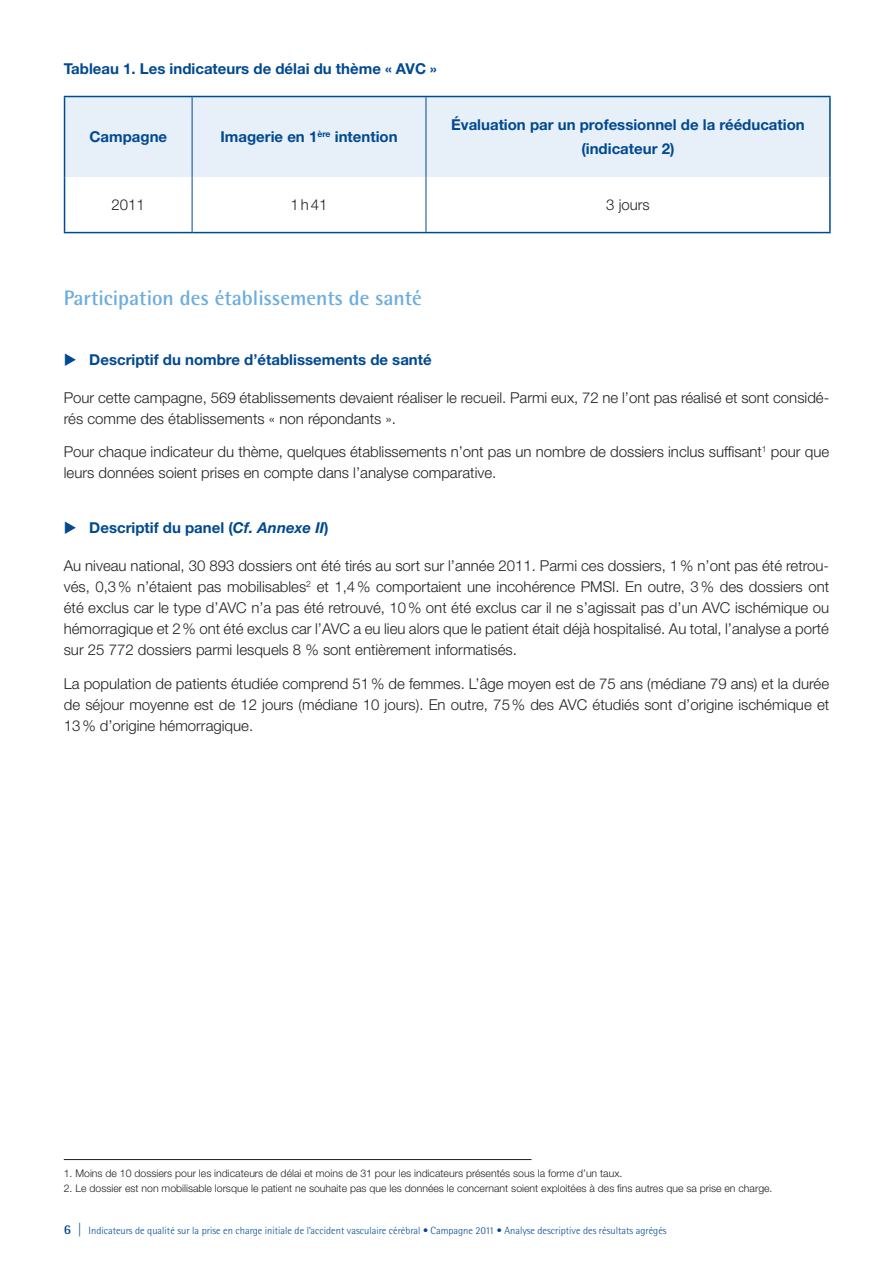
<style>
.page{position:relative;width:893px;height:1263px;background:#fff}
.page>*{position:absolute;margin:0;border:0;box-sizing:border-box;transform-origin:0 0}
.t1{font:700 21px "Rotis Semi Sans Std";color:#6caddf}
.t2{font:300 15px/21px "Helvetica Neue LT Std";color:#231f20}
.t3{font:700 15px/24px "Helvetica Neue LT Std";color:#014990;text-align:center}
.t4{font:300 10.5px "Helvetica Neue LT Std";color:#231f20}
.t5{font:300 10.5px "Rotis Semi Sans Std";color:#014990}
.s1{font-style:italic}
.s2{font-weight:700;font-size:13.5px}
.s3{font-size:13.5px}
</style>
<div class="page">
<hr style="left:64px;top:1159px;width:467px;height:1px;background:#231f20">
<div style="left:65px;top:97px;width:764px;height:80px;background:#e7f0f9"></div>
<svg style="left:65px;top:177px;width:764px;height:55px"></svg>
<hr style="left:192px;top:97px;width:1px;height:80px;background:#014990">
<hr style="left:192px;top:177px;width:1px;height:55px;background:#014990">
<hr style="left:426px;top:177px;width:1px;height:55px;background:#014990">
<hr style="left:64px;top:177px;width:1px;height:55px;background:#014990">
<hr style="left:829px;top:177px;width:2px;height:55px;background:#014990">
<hr style="left:64px;top:232px;width:128px;height:1px;background:#014990">
<hr style="left:192px;top:232px;width:234px;height:1px;background:#014990">
<hr style="left:426px;top:232px;width:405px;height:1px;background:#014990">
<hr style="left:64px;top:96px;width:128px;height:1px;background:#014990">
<hr style="left:64px;top:97px;width:1px;height:80px;background:#014990">
<hr style="left:192px;top:96px;width:234px;height:1px;background:#014990">
<hr style="left:426px;top:96px;width:405px;height:1px;background:#014990">
<hr style="left:829px;top:97px;width:2px;height:80px;background:#014990">
<hr style="left:426px;top:97px;width:1px;height:80px;background:#014990">
<p class="t3" style="left:64px;top:57px;width:375px">Tableau 1. Les indicateurs de délai du thème « AVC »</p>
<p class="t3" style="left:89px;top:125px;width:79px">Campagne</p>
<p class="t3" style="left:220px;top:125px;width:179px">Imagerie en 1<sup>ère</sup> intention</p>
<p class="t3" style="left:451px;top:113px;width:355px">Évaluation par un professionnel de la rééducation (indicateur 2)</p>
<p class="t2" style="left:112px;top:194px;width:35px">2011</p>
<p class="t2" style="left:291px;top:194px;width:38px">1h41</p>
<p class="t2" style="left:606px;top:194px;width:45px">3 jours</p>
<h1 class="t1" style="left:64px;top:285px;width:360px">Participation des établissements de santé</h1>
<p class="t3" style="left:89px;top:347px;width:344px">Descriptif du nombre d’établissements de santé</p>
<p class="t2" style="left:64px;top:386px;width:767px">Pour cette campagne, 569 établissements devaient réaliser le recueil. Parmi eux, 72 ne l’ont pas réalisé et sont considé&shy;rés comme des établissements « non répondants ».</p>
<p class="t2" style="left:64px;top:441px;width:767px">Pour chaque indicateur du thème, quelques établissements n’ont pas un nombre de dossiers inclus suffisant<sup>1</sup> pour que leurs données soient prises en compte dans l’analyse comparative.</p>
<p class="t3" style="left:89px;top:516px;width:241px">Descriptif du panel (<span class="s1">Cf. Annexe II</span>)</p>
<p class="t2" style="left:64px;top:555px;width:767px;text-align:justify">Au niveau national, 30 893 dossiers ont été tirés au sort sur l’année 2011. Parmi ces dossiers, 1% n’ont pas été retrou&shy;vés, 0,3% n’étaient pas mobilisables<sup>2</sup> et 1,4% comportaient une incohérence PMSI. En outre, 3% des dossiers ont été exclus car le type d’AVC n’a pas été retrouvé, 10% ont été exclus car il ne s’agissait pas d’un AVC ischémique ou hémorragique et 2% ont été exclus car l’AVC a eu lieu alors que le patient était déjà hospitalisé. Au total, l’analyse a porté sur 25 772 dossiers parmi lesquels 8 % sont entièrement informatisés.</p>
<p class="t2" style="left:64px;top:673px;width:767px;text-align:justify">La population de patients étudiée comprend 51% de femmes. L’âge moyen est de 75 ans (médiane 79 ans) et la durée de séjour moyenne est de 12 jours (médiane 10 jours). En outre, 75% des AVC étudiés sont d’origine ischémique et 13% d’origine hémorragique.</p>
<p class="t4" style="left:64px;top:1167px;width:560px">1. Moins de 10 dossiers pour les indicateurs de délai et moins de 31 pour les indicateurs présentés sous la forme d’un taux.</p>
<p class="t4" style="left:64px;top:1182px;width:710px">2. Le dossier est non mobilisable lorsque le patient ne souhaite pas que les données le concernant soient exploitées à des fins autres que sa prise en charge.</p>
<p class="t5" style="left:64px;top:1225px;width:604px"><span class="s2">6</span> <span class="s3">|</span> Indicateurs de qualité sur la prise en charge initiale de l’accident vasculaire cérébral • Campagne 2011 • Analyse descriptive des résultats agrégés</p>
</div>
